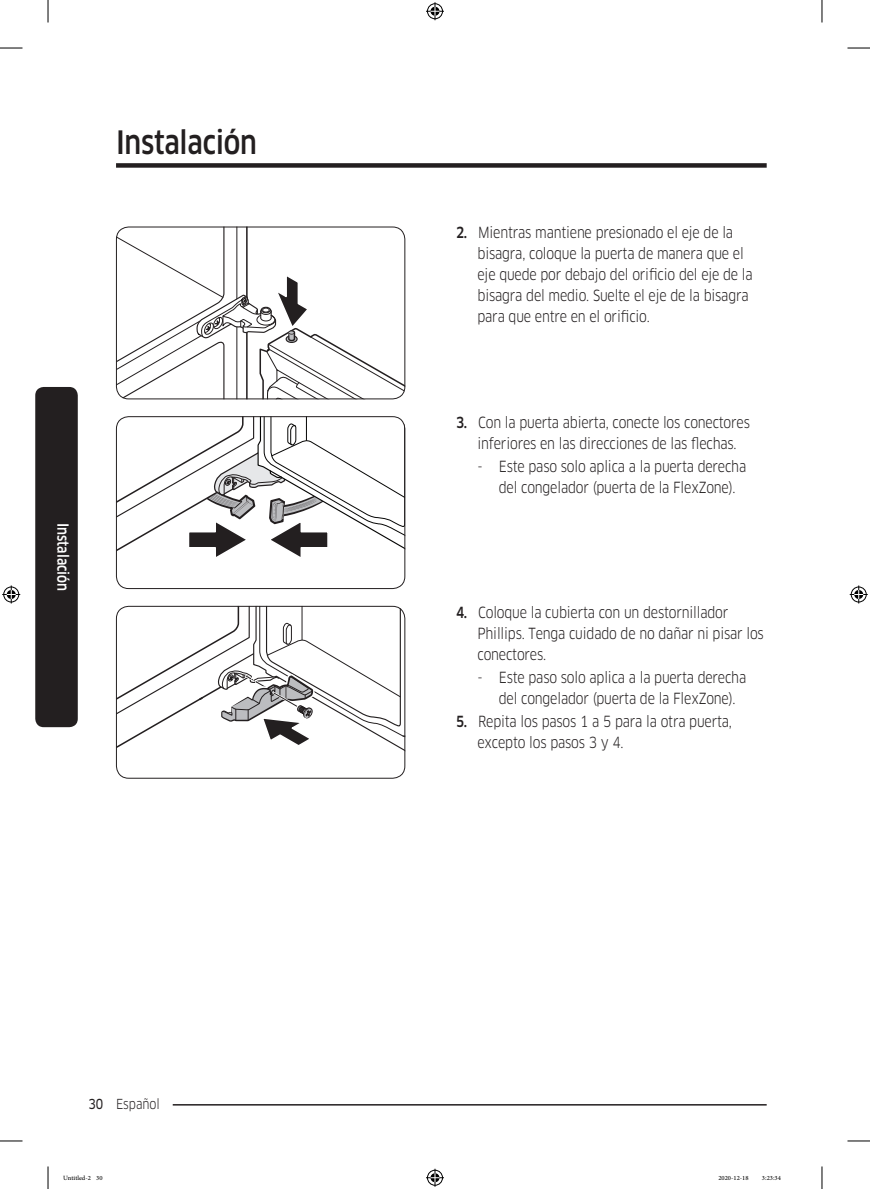
<style>
.page{position:relative;width:870px;height:1189px;background:#fff}
.page>*{position:absolute;margin:0;border:0;box-sizing:border-box;transform-origin:0 0}
.t1{font:500 31.5px "Samsung Clan Pro";letter-spacing:-.01em;color:#231f20;scale:.85 1}
.t2{font:15px/21px "Samsung Clan Pro";letter-spacing:-.015em;color:#231f20;scale:.85 1}
.t3{font:500 15px "Samsung Clan Pro";color:#fff;scale:.85 1}
.t4{font:13.5px "Samsung Clan Pro";color:#231f20;scale:.85 1}
.t5{font:9px "Adobe Arabic";color:#000}
.s1{font-family:"Samsung Clan Pro News"}
.s2{font-weight:500}
</style>
<div class="page">
<div style="left:116px;top:163px;width:651px;height:5px;background:#231f20"></div>
<hr style="left:116px;top:1104px;width:651px;height:1px;background:#231f20">
<div style="left:103px;top:1096px;width:70px;height:15px;background:#fff"></div>
<div style="left:35px;top:387px;width:43px;height:340px;background:#231f20;border-radius:9px"></div>
<svg style="left:116px;top:227px;width:289px;height:172px"></svg>
<div style="left:116px;top:227px;width:289px;height:172px;border:1px solid #231f20;border-radius:12px"></div>
<svg style="left:116px;top:416px;width:289px;height:173px"></svg>
<div style="left:116px;top:416px;width:289px;height:173px;border:1px solid #231f20;border-radius:12px"></div>
<svg style="left:116px;top:606px;width:289px;height:172px"></svg>
<div style="left:116px;top:606px;width:289px;height:172px;border:1px solid #231f20;border-radius:12px"></div>
<svg style="left:0;top:48px;width:22px;height:1px"></svg>
<svg style="left:847px;top:48px;width:23px;height:1px"></svg>
<svg style="left:0;top:1141px;width:22px;height:1px"></svg>
<svg style="left:847px;top:1141px;width:23px;height:1px"></svg>
<svg style="left:48px;top:0;width:1px;height:22px"></svg>
<svg style="left:48px;top:1166px;width:1px;height:23px"></svg>
<svg style="left:822px;top:0;width:1px;height:22px"></svg>
<svg style="left:822px;top:1166px;width:1px;height:23px"></svg>
<svg style="left:426px;top:2px;width:18px;height:18px"></svg>
<svg style="left:426px;top:1169px;width:18px;height:18px"></svg>
<svg style="left:2px;top:585px;width:18px;height:18px"></svg>
<svg style="left:850px;top:585px;width:18px;height:18px"></svg>
<h1 class="t1" style="left:116px;top:124px;width:167px">Instalación</h1>
<p class="t3" style="left:72px;top:523px;width:82px;rotate:90deg">Instalación</p>
<p class="t4" style="left:88px;top:1096px;width:86px"><span class="s1">30</span> Español</p>
<p class="t2" style="left:477px;top:222px;width:325px;text-indent:-21px"><span class="s2">2.</span> Mientras mantiene presionado el eje de la bisagra, coloque la puerta de manera que el eje quede por debajo del orificio del eje de la bisagra del medio. Suelte el eje de la bisagra para que entre en el orificio.</p>
<p class="t2" style="left:456px;top:412px;width:347px;text-align:center"><span class="s2">3.</span> Con la puerta abierta, conecte los conectores inferiores en las direcciones de las flechas.</p>
<p class="t2" style="left:499px;top:456px;width:293px;text-indent:-21px">- Este paso solo aplica a la puerta derecha del congelador (puerta de la FlexZone).</p>
<p class="t2" style="left:477px;top:602px;width:338px;text-indent:-21px"><span class="s2">4.</span> Coloque la cubierta con un destornillador<br>Phillips. Tenga cuidado de no dañar ni pisar los conectores.</p>
<p class="t2" style="left:499px;top:667px;width:293px;text-indent:-21px">- Este paso solo aplica a la puerta derecha del congelador (puerta de la FlexZone).</p>
<p class="t2" style="left:477px;top:711px;width:301px;text-indent:-21px"><span class="s2">5.</span> Repita los pasos 1 a 5 para la otra puerta, excepto los pasos 3 y 4.</p>
<p class="t5" style="left:63px;top:1171px;width:41px">Untitled-2 30</p>
<p class="t5" style="left:718px;top:1171px;width:32px">2020-12-18</p>
<p class="t5" style="left:762px;top:1171px;width:20px">3:23:34</p>
</div>
